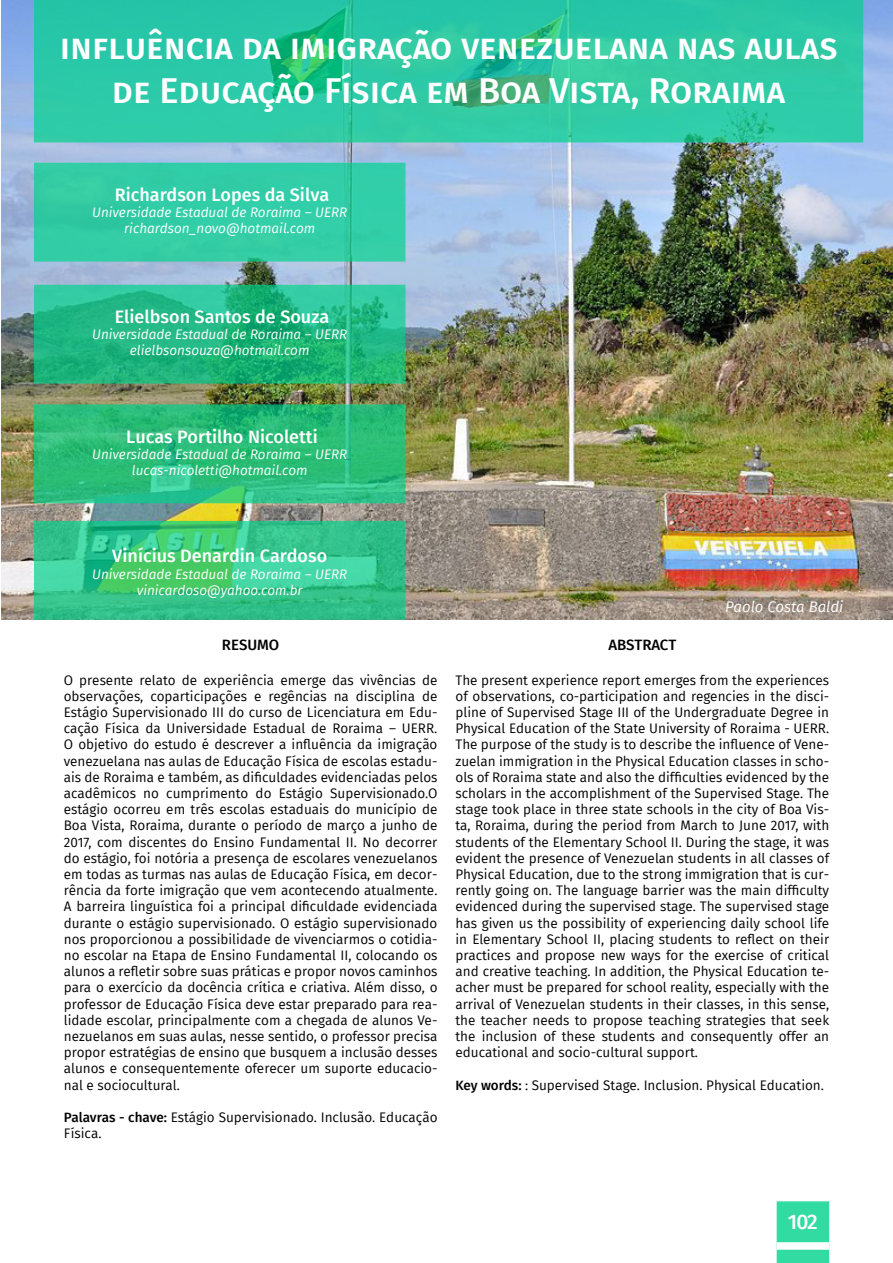
<style>
.page{position:relative;width:893px;height:1263px;background:#fff}
.page>*{position:absolute;margin:0;border:0;box-sizing:border-box;transform-origin:0 0}
.t1{font:500 36px/43.2px "Fira Sans";color:#fff;text-align:center}
.t2{font:500 21px "Fira Sans";color:#fff}
.t3{font:500 18px "Fira Sans";color:#fff}
.t4{font:italic 15px "Fira Sans";color:#fff}
.t5{font:500 15px "Fira Sans";color:#000}
.t6{font:13.5px/16.2px "Fira Sans";color:#000;text-align:justify}
.t7{font:italic 13.5px "Fira Sans";color:#fff}
.s1{font-weight:500}
</style>
<div class="page">
<div style="left:777px;top:1201px;width:52px;height:62px;background:#31dba2"></div>
<div style="left:777px;top:1242px;width:52px;height:8px;background:#fff"></div>
<img style="left:2px;top:0;width:891px;height:620px">
<svg style="left:34px;top:521px;width:371px;height:99px;background:#37c588"></svg>
<svg style="left:34px;top:0;width:829px;height:142px;background:#2cc7a3"></svg>
<svg style="left:34px;top:404px;width:371px;height:99px;background:#2bbd7b"></svg>
<svg style="left:34px;top:285px;width:371px;height:99px;background:#21b882"></svg>
<div style="left:34px;top:163px;width:371px;height:99px;background:#32cea7;border:2px solid #00d38c"></div>
<p class="t1" style="left:60px;top:24px;width:779px">influência da imigração venezuelana nas aulas de Educação Física em Boa Vista, Roraima</p>
<p class="t3" style="left:115px;top:180px;width:216px">Richardson Lopes da Silva</p>
<p class="t7" style="left:92px;top:203px;width:257px">Universidade Estadual de Roraima – UERR</p>
<p class="t7" style="left:124px;top:219px;width:193px">richardson_novo@hotmail.com</p>
<p class="t3" style="left:115px;top:302px;width:216px">Elielbson Santos de Souza</p>
<p class="t7" style="left:92px;top:325px;width:257px">Universidade Estadual de Roraima – UERR</p>
<p class="t7" style="left:130px;top:341px;width:181px">elielbsonsouza@hotmail.com</p>
<p class="t3" style="left:126px;top:422px;width:193px">Lucas Portilho Nicoletti</p>
<p class="t7" style="left:92px;top:444px;width:257px">Universidade Estadual de Roraima – UERR</p>
<p class="t7" style="left:132px;top:460px;width:177px">lucas-nicoletti@hotmail.com</p>
<p class="t3" style="left:112px;top:542px;width:216px">Vinícius Denardin Cardoso</p>
<p class="t7" style="left:92px;top:564px;width:257px">Universidade Estadual de Roraima – UERR</p>
<p class="t7" style="left:137px;top:580px;width:167px">vinicardoso@yahoo.com.br</p>
<p class="t5" style="left:222px;top:633px;width:59px">RESUMO</p>
<p class="t6" style="left:64px;top:671px;width:375px">O presente relato de experiência emerge das vivências de observações, coparticipações e regências na disciplina de Estágio Supervisionado III do curso de Licenciatura em Edu&shy;cação Física da Universidade Estadual de Roraima – UERR.<br>O objetivo do estudo é descrever a influência da imigração venezuelana nas aulas de Educação Física de escolas estadu&shy;ais de Roraima e também, as dificuldades evidenciadas pelos acadêmicos no cumprimento do Estágio Supervisionado.O estágio ocorreu em três escolas estaduais do município de Boa Vista, Roraima, durante o período de março a junho de 2017, com discentes do Ensino Fundamental II. No decorrer do estágio, foi notória a presença de escolares venezuelanos em todas as turmas nas aulas de Educação Física, em decor&shy;rência da forte imigração que vem acontecendo atualmente.<br>A barreira linguística foi a principal dificuldade evidenciada durante o estágio supervisionado. O estágio supervisionado nos proporcionou a possibilidade de vivenciarmos o cotidia&shy;no escolar na Etapa de Ensino Fundamental II, colocando os alunos a refletir sobre suas práticas e propor novos caminhos para o exercício da docência crítica e criativa. Além disso, o professor de Educação Física deve estar preparado para rea&shy;lidade escolar, principalmente com a chegada de alunos Ve&shy;nezuelanos em suas aulas, nesse sentido, o professor precisa propor estratégias de ensino que busquem a inclusão desses alunos e consequentemente oferecer um suporte educacio&shy;nal e sociocultural.</p>
<p class="t6" style="left:64px;top:1109px;width:375px"><span class="s1">Palavras - chave:</span> Estágio Supervisionado. Inclusão. Educação<br>Física.</p>
<p class="t4" style="left:725px;top:596px;width:120px">Paolo Costa Baldi</p>
<p class="t5" style="left:608px;top:633px;width:69px">ABSTRACT</p>
<p class="t6" style="left:455px;top:671px;width:375px">The present experience report emerges from the experiences of observations, co-participation and regencies in the disci&shy;pline of Supervised Stage III of the Undergraduate Degree in Physical Education of the State University of Roraima - UERR.<br>The purpose of the study is to describe the influence of Vene&shy;zuelan immigration in the Physical Education classes in scho&shy;ols of Roraima state and also the difficulties evidenced by the scholars in the accomplishment of the Supervised Stage. The stage took place in three state schools in the city of Boa Vis&shy;ta, Roraima, during the period from March to June 2017, with students of the Elementary School II. During the stage, it was evident the presence of Venezuelan students in all classes of Physical Education, due to the strong immigration that is cur&shy;rently going on. The language barrier was the main difficulty evidenced during the supervised stage. The supervised stage has given us the possibility of experiencing daily school life in Elementary School II, placing students to reflect on their practices and propose new ways for the exercise of critical and creative teaching. In addition, the Physical Education te&shy;acher must be prepared for school reality, especially with the arrival of Venezuelan students in their classes, in this sense, the teacher needs to propose teaching strategies that seek the inclusion of these students and consequently offer an educational and socio-cultural support.</p>
<p class="t6" style="left:455px;top:1076px;width:370px"><span class="s1">Key words:</span> : Supervised Stage. Inclusion. Physical Education.</p>
<h2 class="t2" style="left:788px;top:1205px;width:31px">102</h2>
</div>
